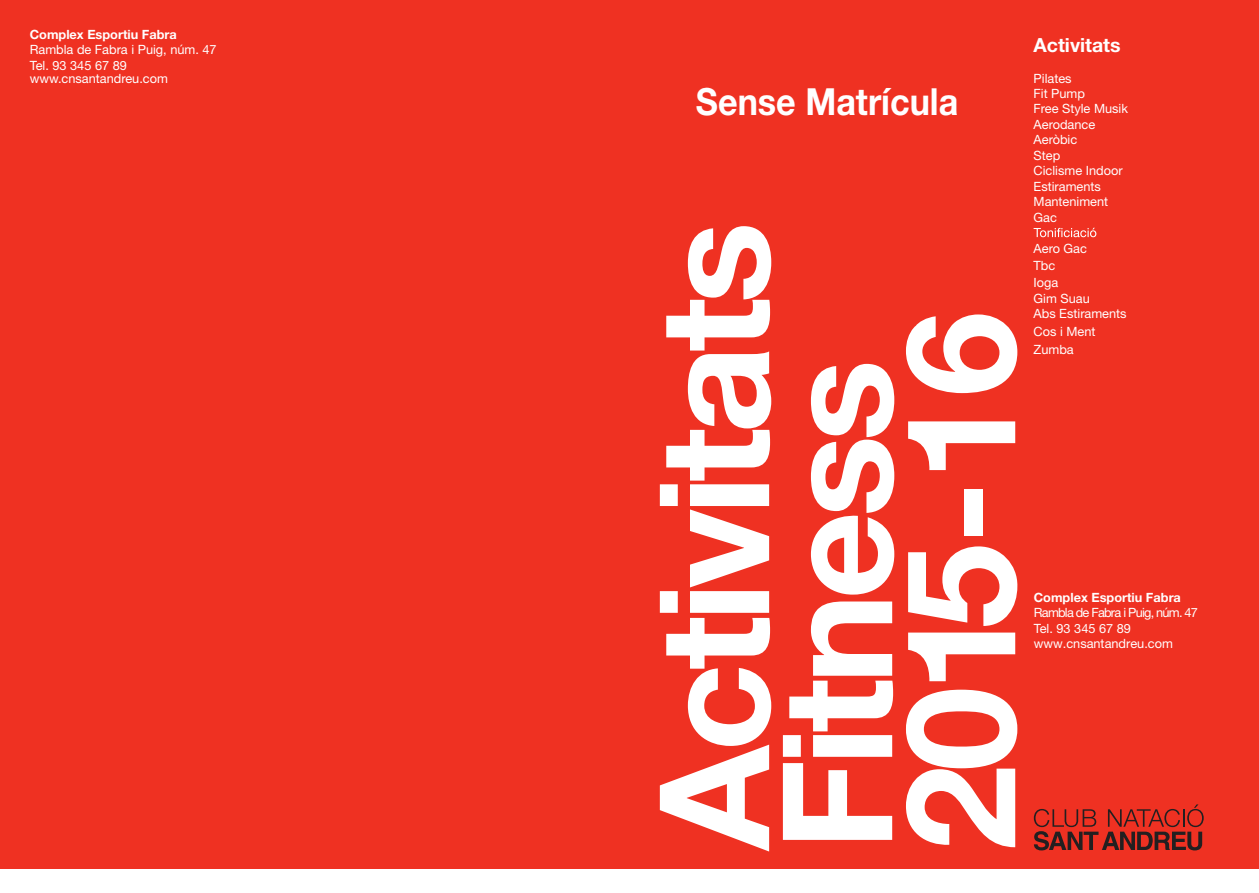
<style>
.page{position:relative;width:1259px;height:893px;background:#fff}
.page>*{position:absolute;margin:0;border:0;box-sizing:border-box;transform-origin:0 0}
.t1{font:700 153px/123px "Helvetica Neue LT Std";letter-spacing:-.04em;color:#fff}
.t2{font:700 37.35px "Helvetica Neue LT Std";color:#fff;scale:.91 1}
.t3{font:700 19.5px "Helvetica Neue LT Std";color:#fff}
.t4{font:12.75px/15.5px "Helvetica Neue LT Std";color:#fff}
.t5{font:700 12.75px "Helvetica Neue LT Std";color:#fff}
</style>
<div class="page">
<div style="left:0;top:0;width:1259px;height:868px;background:#ef3122"></div>
<svg style="left:1033px;top:228px;width:63px;height:9px"></svg>
<svg style="left:1034px;top:804px;width:169px;height:46px"></svg>
<p class="t5" style="left:30px;top:26px;width:149px">Complex Esportiu Fabra</p>
<p class="t4" style="left:30px;top:42px;width:188px">Rambla de Fabra i Puig, núm. 47<br>Tel. 93 345 67 89</p>
<p class="t4" style="left:30px;top:71px;width:140px">www.cnsantandreu.com</p>
<h2 class="t2" style="left:696px;top:78px;width:290px">Sense Matrícula</h2>
<h1 class="t1" style="left:649px;top:850px;width:630px;rotate:-90deg">Activitats<br>Fitness<br>2015-16</h1>
<h3 class="t3" style="left:1033px;top:33px;width:89px">Activitats</h3>
<p class="t4" style="left:1033px;top:70px;width:96px">Pilates<br>Fit Pump<br>Free Style Musik<br>Aerodance<br>Aeròbic<br>Step<br>Ciclisme Indoor<br>Estiraments<br>Manteniment<br>Gac</p>
<p class="t4" style="left:1033px;top:239px;width:55px;line-height:17.4px">Aero Gac<br>Tbc</p>
<p class="t4" style="left:1033px;top:275px;width:95px">Ioga<br>Gim Suau<br>Abs Estiraments</p>
<p class="t4" style="left:1033px;top:323px;width:63px">Cos i Ment</p>
<p class="t4" style="left:1033px;top:341px;width:42px">Zumba</p>
<p class="t5" style="left:1034px;top:589px;width:149px">Complex Esportiu Fabra</p>
<p class="t4" style="left:1034px;top:605px;width:166px">Rambla de Fabra i Puig, núm. 47<br>Tel. 93 345 67 89 www.cnsantandreu.com</p>
</div>
